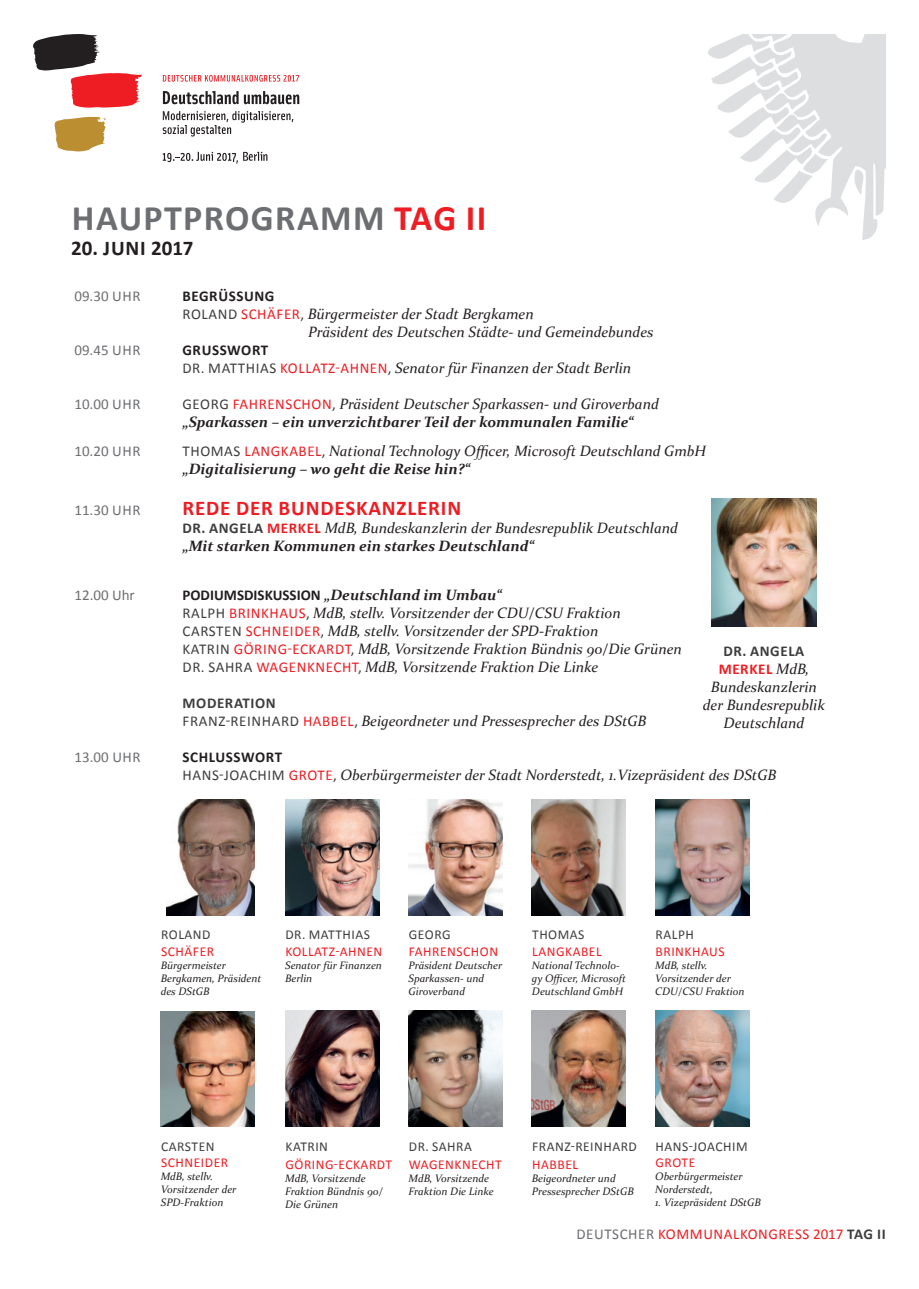
<style>
.page{position:relative;width:919px;height:1289px;background:#fff}
.page>*{position:absolute;margin:0;border:0;box-sizing:border-box;transform-origin:0 0}
.t1{font:700 36px "Calibri";letter-spacing:.04em;color:#6d6e71}
.t2{font:700 21px "Calibri";letter-spacing:.04em;color:#ee1d23}
.t3{font:700 21px "Calibri";color:#231f20}
.t4{font:italic 15px/18px "Constantia";color:#231f20}
.t5{font:italic 700 15px/18px "Constantia";color:#231f20}
.t6{font:15px "Calibri";color:#6d6e71}
.t7{font:15px "Calibri";letter-spacing:.04em;color:#ee1d23}
.t8{font:700 15px "Calibri";letter-spacing:.04em;color:#231f20}
.t9{font:700 15px/18px "Calibri";letter-spacing:.04em;color:#3e3e3f;text-align:center}
.t10{font:13.5px "Calibri";letter-spacing:.04em;color:#ee1d23}
.t11{font:13.5px "Calibri";letter-spacing:.04em;color:#3e3e3f}
.t12{font:italic 10.8px/13px "Constantia";color:#231f20}
.s1{color:#ee1d23}
.s2{font-family:"Calibri";font-style:normal;color:#3e3e3f}
.s3{font-family:"Calibri";font-style:normal;color:#ee1d23}
.s4{font-family:"Calibri";font-weight:400;font-style:normal;color:#3e3e3f}
.s5{font-family:"Calibri";font-weight:400;font-style:normal;color:#ee1d23}
.s6{font-weight:400}
.s7{font-weight:700}
.s8{font-family:"Calibri";font-weight:700;font-style:normal;color:#3e3e3f}
.s9{font-family:"Calibri";font-weight:700;font-style:normal;color:#ee1d23}
.s10{font-family:"Calibri";font-weight:700;font-style:normal}
.s11{font-family:"Constantia";font-weight:400;font-style:italic;color:#231f20}
.s12{color:#6d6e71}
.s13{font-weight:700;color:#3e3e3f}
</style>
<div class="page">
<svg style="left:708px;top:34px;width:177px;height:206px"></svg>
<svg style="left:33px;top:34px;width:109px;height:74px"></svg>
<svg style="left:54px;top:117px;width:52px;height:35px"></svg>
<svg style="left:163px;top:75px;width:136px;height:7px"></svg>
<svg style="left:163px;top:91px;width:136px;height:13px"></svg>
<svg style="left:163px;top:111px;width:130px;height:25px"></svg>
<svg style="left:163px;top:152px;width:104px;height:12px"></svg>
<img style="left:285px;top:799px;width:94px;height:116px">
<img style="left:166px;top:799px;width:89px;height:116px">
<img style="left:408px;top:799px;width:94px;height:116px">
<img style="left:532px;top:799px;width:94px;height:116px">
<img style="left:711px;top:499px;width:105px;height:128px">
<img style="left:655px;top:799px;width:94px;height:116px">
<img style="left:285px;top:1010px;width:94px;height:116px">
<img style="left:161px;top:1011px;width:94px;height:115px">
<img style="left:408px;top:1010px;width:94px;height:116px">
<img style="left:532px;top:1010px;width:94px;height:116px">
<img style="left:655px;top:1010px;width:94px;height:116px">
<h1 class="t1" style="left:72px;top:201px;width:416px">HAUPTPROGRAMM <span class="s1">TAG II</span></h1>
<h2 class="t3" style="left:71px;top:238px;width:124px">20. JUNI 2017</h2>
<p class="t6" style="left:74px;top:288px;width:68px">09.30 UHR</p>
<p class="t8" style="left:182px;top:288px;width:93px">BEGRÜSSUNG</p>
<p class="t4" style="left:308px;top:306px;width:346px;text-indent:-126px"><span class="s2">ROLAND</span> <span class="s3">SCHÄFER</span><span class="s2">,</span> Bürgermeister der Stadt Bergkamen<br>Präsident des Deutschen Städte- und Gemeindebundes</p>
<p class="t6" style="left:74px;top:342px;width:68px">09.45 UHR</p>
<p class="t8" style="left:182px;top:342px;width:87px">GRUSSWORT</p>
<p class="t4" style="left:182px;top:358px;width:450px"><span class="s2">DR. MATTHIAS</span> <span class="s3">KOLLATZ-AHNEN</span><span class="s2">,</span> Senator für Finanzen der Stadt Berlin</p>
<p class="t5" style="left:182px;top:396px;width:478px"><span class="s4">GEORG</span> <span class="s5">FAHRENSCHON</span><span class="s4">,</span> <span class="s6">Präsident Deutscher Sparkassen- und Giroverband </span>„Sparkassen – ein unverzichtbarer Teil der kommunalen Familie“</p>
<p class="t4" style="left:182px;top:441px;width:525px"><span class="s2">THOMAS</span> <span class="s3">LANGKABEL</span><span class="s2">,</span> National Technology Oicer, Microsoft Deutschland GmbH <span class="s7">„Digitalisierung – wo geht die Reise hin?“</span></p>
<p class="t6" style="left:74px;top:396px;width:68px">10.00 UHR</p>
<p class="t6" style="left:74px;top:443px;width:68px">10.20 UHR</p>
<p class="t6" style="left:74px;top:502px;width:68px">11.30 UHR</p>
<h2 class="t2" style="left:182px;top:497px;width:280px">REDE DER BUNDESKANZLERIN</h2>
<p class="t4" style="left:182px;top:518px;width:497px"><span class="s8">DR. ANGELA</span> <span class="s9">MERKEL</span> MdB, Bundeskanzlerin der Bundesrepublik Deutschland <span class="s7">„Mit starken Kommunen ein starkes Deutschland“</span></p>
<p class="t6" style="left:74px;top:587px;width:62px">12.00 Uhr</p>
<p class="t4" style="left:182px;top:585px;width:501px"><span class="s10">PODIUMSDISKUSSION</span> <span class="s7">„Deutschland im Umbau“<br></span><span class="s2">RALPH</span> <span class="s3">BRINKHAUS</span><span class="s2">,</span> MdB, stellv. Vorsitzender der CDU/CSU Fraktion <span class="s2">CARSTEN</span> <span class="s3">SCHNEIDER</span><span class="s2">,</span> MdB, stellv. Vorsitzender der SPD-Fraktion<br><span class="s2">KATRIN</span> <span class="s3">GÖRING-ECKARDT</span><span class="s2">,</span> MdB, Vorsitzende Fraktion Bündnis 90/Die Grünen <span class="s2">DR. SAHRA</span> <span class="s3">WAGENKNECHT</span><span class="s2">,</span> MdB, Vorsitzende Fraktion Die Linke</p>
<p class="t9" style="left:182px;top:693px;width:95px">MODERATION</p>
<p class="t4" style="left:182px;top:713px;width:465px"><span class="s2">FRANZ-REINHARD</span> <span class="s3">HABBEL</span><span class="s2">,</span> Beigeordneter und Pressesprecher des DStGB</p>
<p class="t6" style="left:74px;top:749px;width:68px">13.00 UHR</p>
<p class="t8" style="left:182px;top:749px;width:101px">SCHLUSSWORT</p>
<p class="t4" style="left:182px;top:765px;width:595px"><span class="s2">HANS-JOACHIM</span> <span class="s3">GROTE</span><span class="s2">,</span> Oberbürgermeister der Stadt Norderstedt, 1.Vizepräsident des DStGB</p>
<p class="t9" style="left:718px;top:642px;width:92px">DR. ANGELA<br><span class="s1">MERKEL</span> <span class="s11">MdB,</span></p>
<p class="t4" style="left:702px;top:677px;width:124px;text-align:center">Bundeskanzlerin der Bundesrepublik<br>Deutschland</p>
<p class="t11" style="left:161px;top:928px;width:51px">ROLAND</p>
<p class="t10" style="left:161px;top:944px;width:55px">SCHÄFER</p>
<p class="t12" style="left:161px;top:959px;width:102px">Bürgermeister<br>Bergkamen, Präsident des DStGB</p>
<p class="t11" style="left:285px;top:928px;width:86px">DR. MATTHIAS</p>
<p class="t10" style="left:285px;top:942px;width:98px">KOLLATZ-AHNEN</p>
<p class="t12" style="left:285px;top:959px;width:98px">Senator für Finanzen<br>Berlin</p>
<p class="t11" style="left:409px;top:928px;width:43px">GEORG</p>
<p class="t10" style="left:409px;top:944px;width:91px">FAHRENSCHON</p>
<p class="t12" style="left:408px;top:959px;width:95px">Präsident Deutscher<br>Sparkassen- und<br>Giroverband</p>
<p class="t11" style="left:532px;top:928px;width:54px">THOMAS</p>
<p class="t10" style="left:532px;top:944px;width:71px">LANGKABEL</p>
<p class="t12" style="left:532px;top:958px;width:95px">National Technolo&shy;gy Oicer, Microsoft<br>Deutschland GmbH</p>
<p class="t11" style="left:655px;top:928px;width:40px">RALPH</p>
<p class="t10" style="left:655px;top:944px;width:71px">BRINKHAUS</p>
<p class="t12" style="left:655px;top:958px;width:91px">MdB, stellv.<br>Vorsitzender der<br>CDU/CSU Fraktion</p>
<p class="t11" style="left:161px;top:1139px;width:55px">CARSTEN</p>
<p class="t10" style="left:161px;top:1156px;width:69px">SCHNEIDER</p>
<p class="t12" style="left:161px;top:1169px;width:77px">MdB, stellv.<br>Vorsitzender der<br>SPD-Fraktion</p>
<p class="t11" style="left:285px;top:1139px;width:44px">KATRIN</p>
<p class="t10" style="left:285px;top:1155px;width:108px">GÖRING-ECKARDT</p>
<p class="t12" style="left:285px;top:1172px;width:99px">MdB, Vorsitzende<br>Fraktion Bündnis 90/<br>Die Grünen</p>
<p class="t11" style="left:409px;top:1139px;width:64px">DR. SAHRA</p>
<p class="t10" style="left:409px;top:1157px;width:94px">WAGENKNECHT</p>
<p class="t12" style="left:408px;top:1172px;width:87px">MdB, Vorsitzende<br>Fraktion Die Linke</p>
<p class="t11" style="left:532px;top:1137px;width:106px">FRANZ-REINHARD</p>
<p class="t10" style="left:532px;top:1157px;width:47px">HABBEL</p>
<p class="t12" style="left:532px;top:1172px;width:103px">Beigeordneter und<br>Pressesprecher DStGB</p>
<p class="t11" style="left:655px;top:1137px;width:94px">HANS-JOACHIM</p>
<p class="t10" style="left:655px;top:1155px;width:41px">GROTE</p>
<p class="t12" style="left:655px;top:1170px;width:89px">Oberbürgermeister<br>Norderstedt,</p>
<p class="t12" style="left:655px;top:1195px;width:107px">1. Vizepräsident DStGB</p>
<p class="t7" style="left:576px;top:1226px;width:311px"><span class="s12">DEUTSCHER</span> KOMMUNALKONGRESS 2017 <span class="s13">TAG II</span></p>
</div>
